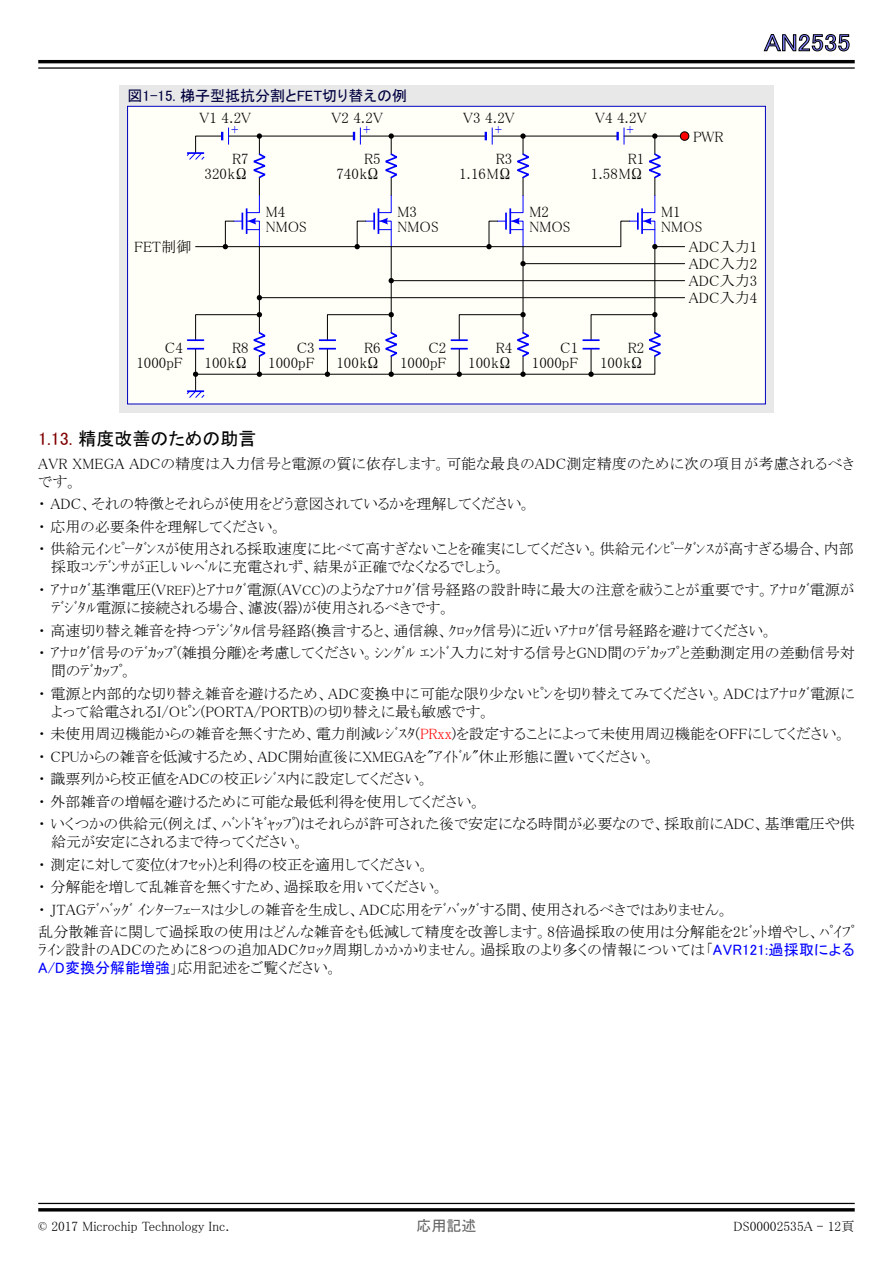
<style>
.page{position:relative;width:893px;height:1263px;background:#fff}
.page>*{position:absolute;margin:0;border:0;box-sizing:border-box;transform-origin:0 0}
.t1{font:24px "MS P Gothic";color:#8080ff;scale:1.1 1}
.t2{font:18px "MS P Gothic";color:#000}
.t3{font:15px/15px "MS P Mincho";color:#000;text-align:right}
.t4{font:15px "MS P Gothic";color:#000040}
.t5{font:15px "MS P Gothic";color:#646464}
.t6{font:15px "MS P Mincho";color:#00f}
.t7{font:13.5px "MS P Mincho";color:#000}
.s1{color:#800000}
.s2{font-size:13.5px}
.s3{color:#f00}
.s4{font-family:"MS P Gothic";color:#00f}
</style>
<div class="page">
<svg style="left:764px;top:34px;width:85px;height:17px"></svg>
<hr style="left:38px;top:60px;width:817px;height:3px;background:#000">
<hr style="left:38px;top:67px;width:817px;height:2px;background:#000">
<hr style="left:38px;top:1203px;width:817px;height:1px;background:#000">
<hr style="left:38px;top:1208px;width:817px;height:3px;background:#000">
<div style="left:119px;top:85px;width:655px;height:327px;background:#e8e8e8"></div>
<div style="left:128px;top:106px;width:637px;height:298px;background:#fffff7"></div>
<hr style="left:259px;top:247px;width:1px;height:68px;background:#000">
<hr style="left:195px;top:349px;width:1px;height:42px;background:#000">
<hr style="left:391px;top:247px;width:1px;height:68px;background:#000">
<hr style="left:523px;top:247px;width:1px;height:68px;background:#000">
<hr style="left:624px;top:136px;width:61px;height:1px;background:#000">
<hr style="left:654px;top:247px;width:1px;height:68px;background:#000">
<hr style="left:655px;top:246px;width:30px;height:1px;background:#000">
<hr style="left:523px;top:263px;width:162px;height:1px;background:#000">
<hr style="left:391px;top:280px;width:294px;height:1px;background:#000">
<hr style="left:259px;top:297px;width:426px;height:1px;background:#000">
<svg style="left:186px;top:390px;width:19px;height:8px"></svg>
<svg style="left:186px;top:128px;width:479px;height:121px"></svg>
<svg style="left:520px;top:261px;width:6px;height:5px"></svg>
<svg style="left:389px;top:278px;width:5px;height:5px"></svg>
<svg style="left:257px;top:295px;width:5px;height:5px"></svg>
<svg style="left:187px;top:312px;width:474px;height:65px"></svg>
<div style="left:680px;top:132px;width:9px;height:8px;background:#f00;border-radius:50%"></div>
<div style="left:680px;top:131px;width:9px;height:10px;border:1px solid #000;border-radius:50%"></div>
<h1 class="t1" style="left:764px;top:30px;width:80px">AN2535</h1>
<p class="t4" style="left:128px;top:88px;width:281px">図1-15. 梯子型抵抗分割とFET切り替えの例</p>
<p class="t3" style="left:200px;top:110px;width:53px">V1 4.2V</p>
<p class="t3" style="left:331px;top:110px;width:53px">V2 4.2V</p>
<p class="t3" style="left:463px;top:110px;width:53px">V3 4.2V</p>
<p class="t3" style="left:595px;top:110px;width:53px">V4 4.2V</p>
<p class="t6" style="left:231px;top:122px;width:9px">+</p>
<p class="t6" style="left:363px;top:122px;width:9px">+</p>
<p class="t6" style="left:495px;top:122px;width:9px">+</p>
<p class="t6" style="left:627px;top:122px;width:9px">+</p>
<p class="t3" style="left:693px;top:129px;width:32px">PWR</p>
<p class="t3" style="left:205px;top:151px;width:46px">R7<br>320kΩ</p>
<p class="t3" style="left:336px;top:151px;width:46px">R5<br>740kΩ</p>
<p class="t3" style="left:459px;top:151px;width:55px">R3<br>1.16MΩ</p>
<p class="t3" style="left:591px;top:151px;width:55px">R1<br>1.58MΩ</p>
<p class="t3" style="left:266px;top:204px;width:43px;text-align:left">M4<br>NMOS</p>
<p class="t3" style="left:398px;top:204px;width:43px;text-align:left">M3<br>NMOS</p>
<p class="t3" style="left:529px;top:204px;width:43px;text-align:left">M2<br>NMOS</p>
<p class="t3" style="left:661px;top:204px;width:43px;text-align:left">M1<br>NMOS</p>
<p class="t3" style="left:134px;top:239px;width:59px">FET制御</p>
<p class="t3" style="left:689px;top:238px;width:70px;line-height:17px;text-align:justify">ADC入力1<br>ADC入力2<br>ADC入力3<br>ADC入力4</p>
<p class="t3" style="left:136px;top:340px;width:48px">C4<br>1000pF</p>
<p class="t3" style="left:205px;top:340px;width:46px">R8<br>100kΩ</p>
<p class="t3" style="left:268px;top:340px;width:48px">C3<br>1000pF</p>
<p class="t3" style="left:336px;top:340px;width:46px">R6<br>100kΩ</p>
<p class="t3" style="left:400px;top:340px;width:48px">C2<br>1000pF</p>
<p class="t3" style="left:468px;top:340px;width:46px">R4<br>100kΩ</p>
<p class="t3" style="left:532px;top:340px;width:48px">C1<br>1000pF</p>
<p class="t3" style="left:600px;top:340px;width:46px">R2<br>100kΩ</p>
<p class="t2" style="left:38px;top:429px;width:220px"><span class="s1">1.13.</span> 精度改善のための助言</p>
<p class="t3" style="left:38px;top:455px;width:818px;line-height:18px;text-align:left">AVR XMEGA ADCの精度は入力信号と電源の質に依存します。可能な最良のADC測定精度のために次の項目が考慮されるべきです。</p>
<p class="t3" style="left:38px;top:493px;width:817px;line-height:22.5px;text-align:left">・ ADC、それの特徴とそれらが使用をどう意図されているかを理解してください。<br>・ 応用の必要条件を理解してください。<br>・ 供給元ｲﾝﾋﾟｰﾀﾞﾝｽが使用される採取速度に比べて高すぎないことを確実にしてください。供給元ｲﾝﾋﾟｰﾀﾞﾝｽが高すぎる場合、内部</p>
<p class="t3" style="left:38px;top:556px;width:818px;line-height:22.5px;text-align:left;text-indent:13px">採取ｺﾝﾃﾞﾝｻが正しいﾚﾍﾞﾙに充電されず、結果が正確でなくなるでしょう。<br>・ ｱﾅﾛｸﾞ基準電圧(V<span class="s2">REF</span>)とｱﾅﾛｸﾞ電源(AV<span class="s2">CC</span>)のようなｱﾅﾛｸﾞ信号経路の設計時に最大の注意を祓うことが重要です。ｱﾅﾛｸﾞ電源が</p>
<p class="t3" style="left:38px;top:596px;width:818px;line-height:22.5px;text-align:left;text-indent:13px">ﾃﾞｼﾞﾀﾙ電源に接続される場合、濾波(器)が使用されるべきです。<br>・ 高速切り替え雑音を持つﾃﾞｼﾞﾀﾙ信号経路(換言すると、通信線、ｸﾛｯｸ信号)に近いｱﾅﾛｸﾞ信号経路を避けてください。<br>・ ｱﾅﾛｸﾞ信号のﾃﾞｶｯﾌﾟ(雑損分離)を考慮してください。ｼﾝｸﾞﾙ ｴﾝﾄﾞ入力に対する信号とGND間のﾃﾞｶｯﾌﾟと差動測定用の差動信号対</p>
<p class="t3" style="left:38px;top:659px;width:818px;line-height:22.5px;text-align:left;text-indent:13px">間のﾃﾞｶｯﾌﾟ。<br>・ 電源と内部的な切り替え雑音を避けるため、ADC変換中に可能な限り少ないﾋﾟﾝを切り替えてみてください。ADCはｱﾅﾛｸﾞ電源に</p>
<p class="t3" style="left:38px;top:700px;width:818px;line-height:22.5px;text-align:left;text-indent:13px">よって給電されるI/Oﾋﾟﾝ(PORTA/PORTB)の切り替えに最も敏感です。<br>・ 未使用周辺機能からの雑音を無くすため、電力削減ﾚｼﾞｽﾀ(<span class="s3">PRxx</span>)を設定することによって未使用周辺機能をOFFにしてください。・ CPUからの雑音を低減するため、ADC開始直後にXMEGAを"ｱｲﾄﾞﾙ"休止形態に置いてください。<br>・ 識票列から校正値をADCの校正ﾚｼﾞｽ内に設定してください。<br>・ 外部雑音の増幅を避けるために可能な最低利得を使用してください。<br>・ いくつかの供給元(例えば、ﾊﾞﾝﾄﾞｷﾞｬｯﾌﾟ)はそれらが許可された後で安定になる時間が必要なので、採取前にADC、基準電圧や供</p>
<p class="t3" style="left:38px;top:830px;width:818px;line-height:22.5px;text-align:left;text-indent:13px">給元が安定にされるまで待ってください。<br>・ 測定に対して変位(ｵﾌｾｯﾄ)と利得の校正を適用してください。<br>・ 分解能を増して乱雑音を無くすため、過採取を用いてください。<br>・ JTAGﾃﾞﾊﾞｯｸﾞ ｲﾝﾀｰﾌｪｰｽは少しの雑音を生成し、ADC応用をﾃﾞﾊﾞｯｸﾞする間、使用されるべきではありません。<br>乱分散雑音に関して過採取の使用はどんな雑音をも低減して精度を改善します。8倍過採取の使用は分解能を2ﾋﾞｯﾄ増やし、ﾊﾟｲﾌﾟ</p>
<p class="t3" style="left:38px;top:941px;width:818px;line-height:18px;text-align:left">ﾗｲﾝ設計のADCのために8つの追加ADCｸﾛｯｸ周期しかかかりません。過採取のより多くの情報については「<span class="s4">AVR121:過採取による<br>A/D変換分解能増強</span>」応用記述をご覧ください。</p>
<p class="t7" style="left:38px;top:1219px;width:193px">© 2017 Microchip Technology Inc.</p>
<p class="t5" style="left:416px;top:1218px;width:61px">応用記述</p>
<p class="t7" style="left:734px;top:1219px;width:123px">DS00002535A - 12頁</p>
</div>
